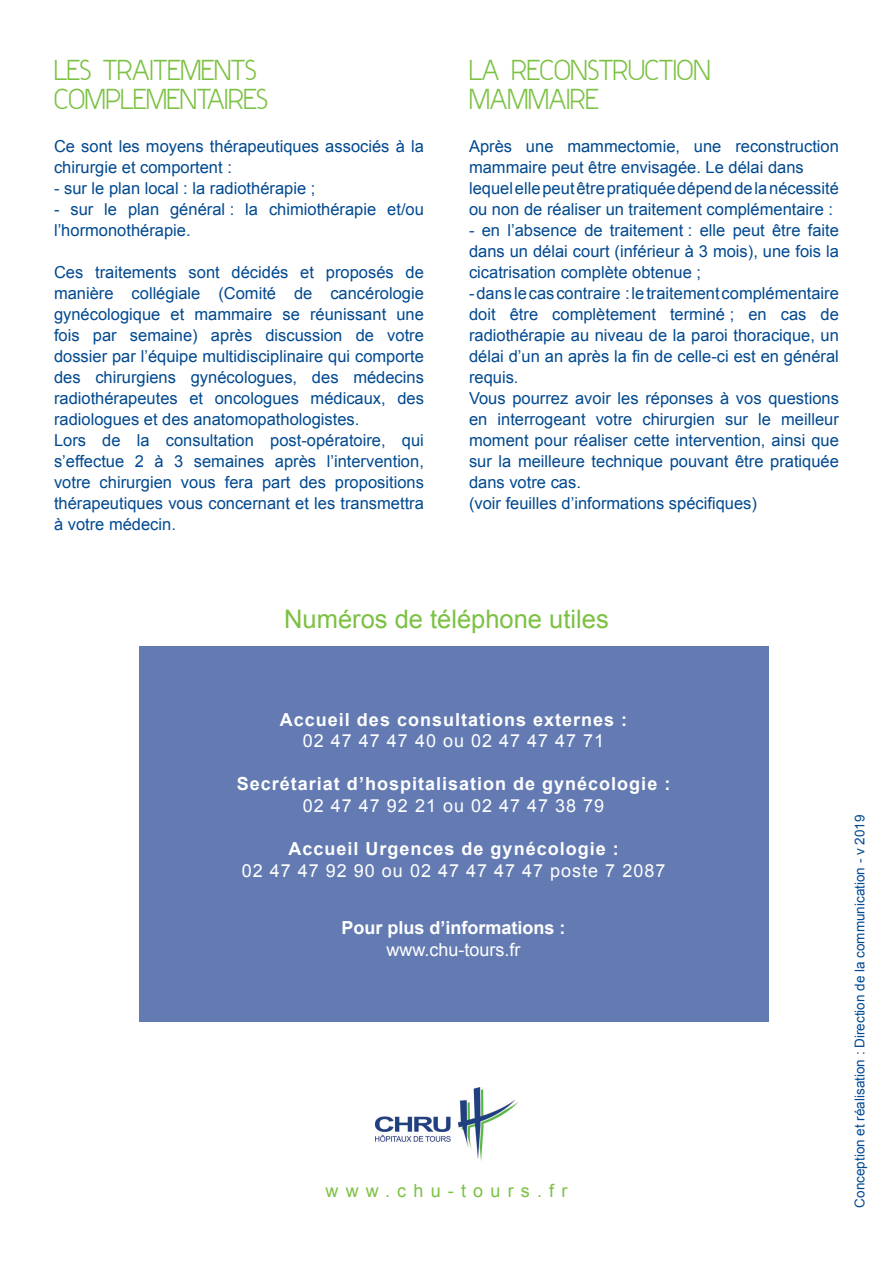
<style>
.page{position:relative;width:893px;height:1263px;background:#fff}
.page>*{position:absolute;margin:0;border:0;box-sizing:border-box;transform-origin:0 0}
.t1{font:25.5px "Arial";color:#7bc142}
.t2{font:24px/28.8px "Y2 K Neophyte";color:#7bc142}
.t3{font:700 18px "Arial";letter-spacing:.055em;color:#fff}
.t4{font:18px "Arial";letter-spacing:.055em;color:#fff}
.t5{font:700 18px "Arial";color:#fff}
.t6{font:18px "Arial";letter-spacing:.4em;color:#7bc142}
.t7{font:18px "Arial";color:#fff}
.t8{font:16.5px/21px "Arial";color:#014990;text-align:justify}
.t9{font:13.5px "Arial";color:#014990}
</style>
<div class="page">
<div style="left:139px;top:646px;width:629px;height:376px;background:#637bb2"></div>
<img style="left:376px;top:1087px;width:141px;height:73px">
<p class="t2" style="left:54px;top:56px;width:215px">LES TRAITEMENTS<br>COMPLEMENTAIRES</p>
<p class="t8" style="left:54px;top:136px;width:371px">Ce sont les moyens thérapeutiques associés à la chirurgie et comportent :</p>
<p class="t8" style="left:54px;top:178px;width:263px">- sur le plan local : la radiothérapie ;</p>
<p class="t8" style="left:54px;top:199px;width:371px">- sur le plan général : la chimiothérapie et/ou l’hormonothérapie.</p>
<p class="t8" style="left:54px;top:262px;width:371px">Ces traitements sont décidés et proposés de manière collégiale (Comité de cancérologie gynécologique et mammaire se réunissant une fois par semaine) après discussion de votre dossier par l’équipe multidisciplinaire qui comporte des chirurgiens gynécologues, des médecins radiothérapeutes et oncologues médicaux, des radiologues et des anatomopathologistes.</p>
<p class="t8" style="left:54px;top:430px;width:371px">Lors de la consultation post-opératoire, qui s’effectue 2 à 3 semaines après l’intervention, votre chirurgien vous fera part des propositions thérapeutiques vous concernant et les transmettra à votre médecin.</p>
<p class="t2" style="left:469px;top:56px;width:243px">LA RECONSTRUCTION<br>MAMMAIRE</p>
<p class="t8" style="left:469px;top:136px;width:371px">Après une mammectomie, une reconstruction mammaire peut être envisagée. Le délai dans</p>
<p class="t8" style="left:469px;top:178px;width:371px">lequel elle peut être pratiquée dépend de la nécessité ou non de réaliser un traitement complémentaire :</p>
<p class="t8" style="left:469px;top:220px;width:371px">- en l’absence de traitement : elle peut être faite dans un délai court (inférieur à 3 mois), une fois la cicatrisation complète obtenue ;</p>
<p class="t8" style="left:469px;top:283px;width:371px">- dans le cas contraire : le traitement complémentaire doit être complètement terminé ; en cas de radiothérapie au niveau de la paroi thoracique, un délai d’un an après la fin de celle-ci est en général requis.</p>
<p class="t8" style="left:469px;top:388px;width:371px">Vous pourrez avoir les réponses à vos questions en interrogeant votre chirurgien sur le meilleur moment pour réaliser cette intervention, ainsi que sur la meilleure technique pouvant être pratiquée dans votre cas.</p>
<p class="t8" style="left:469px;top:493px;width:289px">(voir feuilles d’informations spécifiques)</p>
<p class="t1" style="left:284px;top:602px;width:326px">Numéros de téléphone utiles</p>
<p class="t3" style="left:280px;top:707px;width:349px">Accueil des consultations externes :</p>
<p class="t4" style="left:303px;top:729px;width:303px">02 47 47 47 40 ou 02 47 47 47 71</p>
<p class="t3" style="left:237px;top:772px;width:435px">Secrétariat d’hospitalisation de gynécologie :</p>
<p class="t4" style="left:303px;top:794px;width:303px">02 47 47 92 21 ou 02 47 47 38 79</p>
<p class="t3" style="left:288px;top:837px;width:332px">Accueil Urgences de gynécologie :</p>
<p class="t4" style="left:242px;top:859px;width:425px">02 47 47 92 90 ou 02 47 47 47 47 poste 7 2087</p>
<p class="t5" style="left:342px;top:916px;width:226px">Pour plus d’informations :</p>
<p class="t7" style="left:387px;top:938px;width:136px">www.chu-tours.fr</p>
<p class="t6" style="left:325px;top:1179px;width:244px">www.chu-tours.fr</p>
<p class="t9" style="left:851px;top:1208px;width:395px;rotate:-90deg">Conception et réalisation : Direction de la communication - v 2019</p>
</div>
